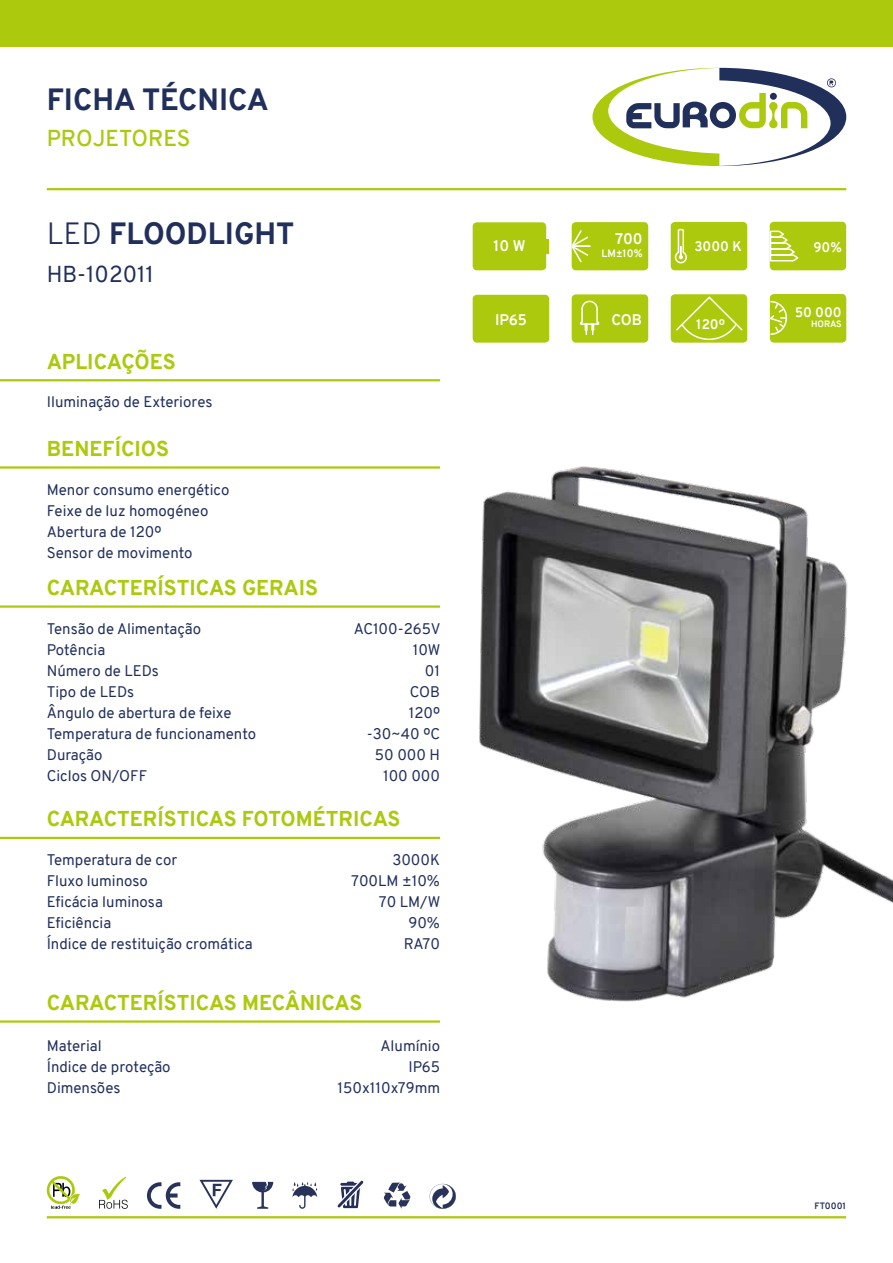
<style>
.page{position:relative;width:893px;height:1263px;background:#fff}
.page>*{position:absolute;margin:0;border:0;box-sizing:border-box;transform-origin:0 0}
.t1{font:800 30px "Overpass";color:#212f5b}
.t2{font:600 22.5px "Overpass";color:#adc90e}
.t3{font:22.5px "Overpass";color:#212f5b}
.t4{font:800 21px "Overpass";color:#adc90e}
.t5{font:15px/21px "Overpass";color:#212f5b}
.t6{font:700 15px "Overpass";color:#fff}
.t7{font:700 13.5px "Overpass";color:#fff}
.t8{font:700 10.5px "Overpass";color:#fff}
.t9{font:700 9px "Overpass";color:#252f5a}
.t10{font:700 9px "Overpass";letter-spacing:-.01em;color:#fff}
.s1{font-weight:300}
</style>
<div class="page">
<div style="left:0;top:0;width:893px;height:47px;background:#adc90e"></div>
<svg style="left:592px;top:68px;width:254px;height:98px"></svg>
<svg style="left:99px;top:1177px;width:29px;height:32px"></svg>
<svg style="left:47px;top:1176px;width:33px;height:33px"></svg>
<svg style="left:200px;top:1180px;width:33px;height:29px"></svg>
<svg style="left:147px;top:1182px;width:33px;height:27px"></svg>
<svg style="left:252px;top:1182px;width:21px;height:27px"></svg>
<svg style="left:292px;top:1182px;width:25px;height:27px"></svg>
<svg style="left:384px;top:1183px;width:26px;height:26px"></svg>
<svg style="left:430px;top:1184px;width:26px;height:25px"></svg>
<svg style="left:337px;top:1180px;width:27px;height:29px"></svg>
<hr style="left:47px;top:1216px;width:799px;height:2px;background:#adc90e">
<hr style="left:47px;top:188px;width:799px;height:2px;background:#adc90e">
<hr style="left:0;top:379px;width:440px;height:2px;background:#adc90e">
<hr style="left:0;top:466px;width:440px;height:3px;background:#adc90e">
<hr style="left:0;top:605px;width:440px;height:3px;background:#adc90e">
<hr style="left:0;top:837px;width:440px;height:2px;background:#adc90e">
<hr style="left:0;top:1020px;width:440px;height:3px;background:#adc90e">
<div style="left:473px;top:295px;width:76px;height:48px;background:#adc90e;border-radius:4px"></div>
<div style="left:572px;top:294px;width:76px;height:49px;background:#adc90e;border-radius:4px"></div>
<svg style="left:580px;top:300px;width:20px;height:34px"></svg>
<div style="left:671px;top:222px;width:76px;height:48px;background:#adc90e;border-radius:4px"></div>
<svg style="left:674px;top:228px;width:13px;height:36px"></svg>
<div style="left:770px;top:294px;width:76px;height:49px;background:#adc90e;border-radius:4px"></div>
<svg style="left:769px;top:300px;width:19px;height:36px"></svg>
<div style="left:671px;top:294px;width:76px;height:49px;background:#adc90e;border-radius:4px"></div>
<svg style="left:676px;top:296px;width:67px;height:45px"></svg>
<div style="left:572px;top:222px;width:76px;height:48px;background:#adc90e;border-radius:4px"></div>
<svg style="left:571px;top:229px;width:19px;height:35px"></svg>
<div style="left:473px;top:222px;width:73px;height:48px;background:#adc90e;border-radius:4px"></div>
<svg style="left:546px;top:239px;width:3px;height:14px"></svg>
<div style="left:770px;top:222px;width:76px;height:48px;background:#adc90e;border-radius:4px"></div>
<svg style="left:769px;top:230px;width:30px;height:32px"></svg>
<img style="left:479px;top:466px;width:414px;height:536px">
<h1 class="t1" style="left:47px;top:78px;width:224px">FICHA TÉCNICA</h1>
<h2 class="t2" style="left:47px;top:122px;width:145px">PROJETORES</h2>
<h1 class="t1" style="left:47px;top:212px;width:249px"><span class="s1">LED</span> FLOODLIGHT</h1>
<h2 class="t3" style="left:47px;top:258px;width:109px">HB-102011</h2>
<h3 class="t4" style="left:47px;top:346px;width:131px">APLICAÇÕES</h3>
<p class="t5" style="left:47px;top:391px;width:167px">Iluminação de Exteriores</p>
<h3 class="t4" style="left:47px;top:433px;width:124px">BENEFÍCIOS</h3>
<p class="t5" style="left:47px;top:479px;width:184px">Menor consumo energético<br>Feixe de luz homogéneo<br>Abertura de 120º<br>Sensor de movimento</p>
<h3 class="t4" style="left:47px;top:572px;width:273px">CARACTERÍSTICAS GERAIS</h3>
<p class="t5" style="left:47px;top:618px;width:156px">Tensão de Alimentação</p>
<p class="t5" style="left:354px;top:618px;width:88px">AC100-265V</p>
<p class="t5" style="left:47px;top:639px;width:60px">Potência</p>
<p class="t5" style="left:413px;top:639px;width:29px">10W</p>
<p class="t5" style="left:47px;top:660px;width:114px">Número de LEDs</p>
<p class="t5" style="left:425px;top:660px;width:17px">01</p>
<p class="t5" style="left:47px;top:681px;width:89px">Tipo de LEDs</p>
<p class="t5" style="left:410px;top:681px;width:32px">COB</p>
<p class="t5" style="left:47px;top:702px;width:186px">Ângulo de abertura de feixe</p>
<p class="t5" style="left:409px;top:702px;width:33px">120º</p>
<p class="t5" style="left:47px;top:723px;width:211px">Temperatura de funcionamento</p>
<p class="t5" style="left:367px;top:723px;width:75px">-30~40 ºC</p>
<p class="t5" style="left:47px;top:744px;width:57px">Duração</p>
<p class="t5" style="left:375px;top:744px;width:67px">50 000 H</p>
<p class="t5" style="left:47px;top:765px;width:102px">Ciclos ON/OFF</p>
<p class="t5" style="left:383px;top:765px;width:59px">100 000</p>
<h3 class="t4" style="left:47px;top:804px;width:355px">CARACTERÍSTICAS FOTOMÉTRICAS</h3>
<p class="t5" style="left:47px;top:849px;width:132px">Temperatura de cor</p>
<p class="t5" style="left:392px;top:849px;width:49px">3000K</p>
<p class="t5" style="left:47px;top:870px;width:103px">Fluxo luminoso</p>
<p class="t5" style="left:351px;top:870px;width:90px">700LM ±10%</p>
<p class="t5" style="left:47px;top:891px;width:118px">Eficácia luminosa</p>
<p class="t5" style="left:379px;top:891px;width:63px">70 LM/W</p>
<p class="t5" style="left:47px;top:912px;width:66px">Eficiência</p>
<p class="t5" style="left:408px;top:912px;width:33px">90%</p>
<p class="t5" style="left:47px;top:933px;width:208px">Índice de restituição cromática</p>
<p class="t5" style="left:404px;top:933px;width:38px">RA70</p>
<h3 class="t4" style="left:47px;top:987px;width:317px">CARACTERÍSTICAS MECÂNICAS</h3>
<p class="t5" style="left:47px;top:1035px;width:56px">Material</p>
<p class="t5" style="left:380px;top:1035px;width:61px">Alumínio</p>
<p class="t5" style="left:47px;top:1056px;width:125px">Índice de proteção</p>
<p class="t5" style="left:408px;top:1056px;width:33px">IP65</p>
<p class="t5" style="left:47px;top:1077px;width:75px">Dimensões</p>
<p class="t5" style="left:338px;top:1077px;width:104px">150x110x79mm</p>
<p class="t6" style="left:615px;top:228px;width:29px">700</p>
<p class="t8" style="left:602px;top:246px;width:43px">LM±10%</p>
<p class="t6" style="left:493px;top:235px;width:34px">10 W</p>
<p class="t7" style="left:813px;top:237px;width:30px">90%</p>
<p class="t7" style="left:694px;top:236px;width:49px">3000 K</p>
<p class="t6" style="left:495px;top:309px;width:33px">IP65</p>
<p class="t6" style="left:611px;top:309px;width:32px">COB</p>
<p class="t7" style="left:795px;top:302px;width:48px">50 000</p>
<p class="t7" style="left:696px;top:314px;width:30px">120º</p>
<p class="t10" style="left:811px;top:318px;width:32px">HORAS</p>
<p class="t9" style="left:815px;top:1199px;width:33px">FT0001</p>
</div>
